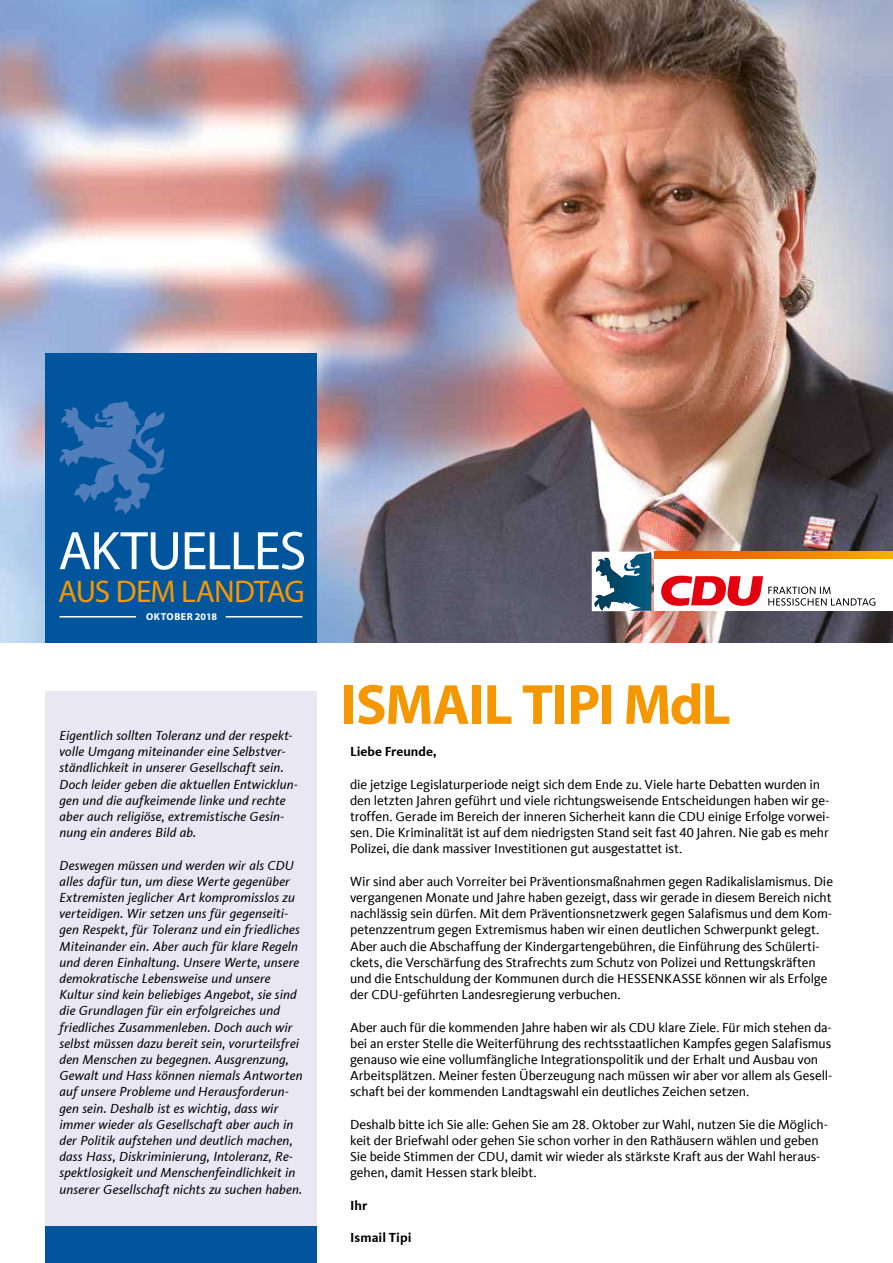
<style>
.page{position:relative;width:893px;height:1263px;background:#fff}
.page>*{position:absolute;margin:0;border:0;box-sizing:border-box;transform-origin:0 0}
.t1{font:700 57px "Myriad Pro";letter-spacing:-.025em;color:#f49700}
.t2{font:54.75px "Myriad Pro";letter-spacing:-.03em;color:#fff}
.t3{font:31.35px "Myriad Pro";letter-spacing:-.03em;color:#f49700}
.t4{font:13.5px/16.2px "CDU Kievit Tab";letter-spacing:-.01em;color:#000}
.t5{font:italic 13.5px/16.2px "CDU Kievit Tab";letter-spacing:.01em;color:#000}
.t6{font:700 13.5px "CDU Kievit Tab";color:#000}
.t7{font:700 10.2px "Myriad Pro";letter-spacing:.04em;color:#fff}
</style>
<div class="page">
<img style="left:0;top:0;width:893px;height:643px">
<div style="left:46px;top:354px;width:271px;height:289px;background:#00559d"></div>
<div style="left:46px;top:1226px;width:271px;height:37px;background:#00559d"></div>
<hr style="left:60px;top:616px;width:76px;height:1px;background:#fff">
<hr style="left:226px;top:616px;width:76px;height:1px;background:#fff">
<svg style="left:59px;top:401px;width:106px;height:113px"></svg>
<div style="left:46px;top:691px;width:271px;height:535px;background:#e8e7f3"></div>
<div style="left:655px;top:558px;width:238px;height:53px;background:#fff"></div>
<svg style="left:655px;top:552px;width:238px;height:6px"></svg>
<svg style="left:661px;top:576px;width:214px;height:30px"></svg>
<img style="left:593px;top:552px;width:58px;height:59px">
<h2 class="t2" style="left:58px;top:517px;width:250px">AKTUELLES</h2>
<h3 class="t3" style="left:58px;top:572px;width:248px">AUS DEM LANDTAG</h3>
<p class="t7" style="left:146px;top:610px;width:72px">OKTOBER 2018</p>
<p class="t5" style="left:60px;top:727px;width:240px">Eigentlich sollten Toleranz und der respekt&shy;volle Umgang miteinander eine Selbstver&shy;ständlichkeit in unserer Gesellschaft sein.<br>Doch leider geben die aktuellen Entwicklun&shy;gen und die aufkeimende linke und rechte aber auch religiöse, extremistische Gesin&shy;nung ein anderes Bild ab.</p>
<p class="t5" style="left:60px;top:857px;width:245px">Deswegen müssen und werden wir als CDU alles dafür tun, um diese Werte gegenüber Extremisten jeglicher Art kompromisslos zu verteidigen. Wir setzen uns für gegenseiti&shy;gen Respekt, für Toleranz und ein friedliches Miteinander ein. Aber auch für klare Regeln und deren Einhaltung. Unsere Werte, unsere demokratische Lebensweise und unsere Kultur sind kein beliebiges Angebot, sie sind die Grundlagen für ein erfolgreiches und friedliches Zusammenleben. Doch auch wir selbst müssen dazu bereit sein, vorurteilsfrei den Menschen zu begegnen. Ausgrenzung, Gewalt und Hass können niemals Antworten auf unsere Probleme und Herausforderun&shy;gen sein. Deshalb ist es wichtig, dass wir immer wieder als Gesellschaft aber auch in der Politik aufstehen und deutlich machen, dass Hass, Diskriminierung, Intoleranz, Re&shy;spektlosigkeit und Menschenfeindlichkeit in unserer Gesellschaft nichts zu suchen haben.</p>
<h1 class="t1" style="left:341px;top:667px;width:391px">ISMAIL TIPI MdL</h1>
<p class="t6" style="left:350px;top:744px;width:88px">Liebe Freunde,</p>
<p class="t4" style="left:350px;top:776px;width:481px">die jetzige Legislaturperiode neigt sich dem Ende zu. Viele harte Debatten wurden in den letzten Jahren geführt und viele richtungsweisende Entscheidungen haben wir ge&shy;troffen. Gerade im Bereich der inneren Sicherheit kann die CDU einige Erfolge vorwei&shy;sen. Die Kriminalität ist auf dem niedrigsten Stand seit fast 40 Jahren. Nie gab es mehr Polizei, die dank massiver Investitionen gut ausgestattet ist.</p>
<p class="t4" style="left:350px;top:873px;width:484px">Wir sind aber auch Vorreiter bei Präventionsmaßnahmen gegen Radikalislamismus. Die vergangenen Monate und Jahre haben gezeigt, dass wir gerade in diesem Bereich nicht nachlässig sein dürfen. Mit dem Präventionsnetzwerk gegen Salafismus und dem Kom&shy;petenzzentrum gegen Extremismus haben wir einen deutlichen Schwerpunkt gelegt.<br>Aber auch die Abschaffung der Kindergartengebühren, die Einführung des Schülerti&shy;ckets, die Verschärfung des Strafrechts zum Schutz von Polizei und Rettungskräften und die Entschuldung der Kommunen durch die HESSENKASSE können wir als Erfolge der CDU-geführten Landesregierung verbuchen.</p>
<p class="t4" style="left:350px;top:1019px;width:484px">Aber auch für die kommenden Jahre haben wir als CDU klare Ziele. Für mich stehen da&shy;bei an erster Stelle die Weiterführung des rechtsstaatlichen Kampfes gegen Salafismus genauso wie eine vollumfängliche Integrationspolitik und der Erhalt und Ausbau von Arbeitsplätzen. Meiner festen Überzeugung nach müssen wir aber vor allem als Gesell&shy;schaft bei der kommenden Landtagswahl ein deutliches Zeichen setzen.</p>
<p class="t4" style="left:350px;top:1116px;width:479px">Deshalb bitte ich Sie alle: Gehen Sie am 28. Oktober zur Wahl, nutzen Sie die Möglich&shy;keit der Briefwahl oder gehen Sie schon vorher in den Rathäusern wählen und geben Sie beide Stimmen der CDU, damit wir wieder als stärkste Kraft aus der Wahl heraus&shy;gehen, damit Hessen stark bleibt.</p>
<p class="t6" style="left:350px;top:1197px;width:19px">Ihr</p>
<p class="t6" style="left:350px;top:1230px;width:63px">Ismail Tipi</p>
</div>
